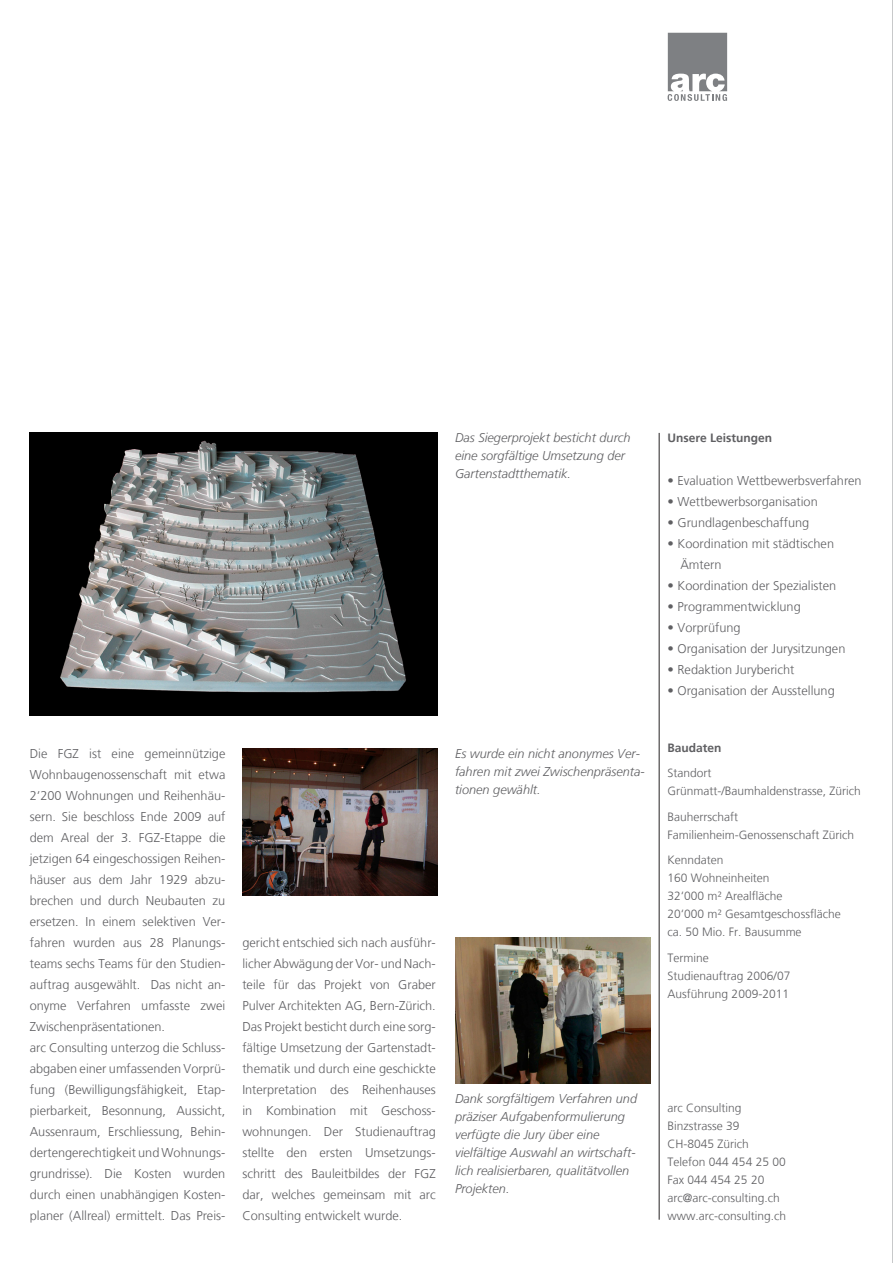
<style>
.page{position:relative;width:893px;height:1263px;background:#fff}
.page>*{position:absolute;margin:0;border:0;box-sizing:border-box;transform-origin:0 0}
.t1{font:300 12.75px/21px "Frutiger";color:#5f5f62}
.t2{font:italic 300 12.75px/18px "Frutiger";color:#5f5f62}
.t3{font:300 12px/18px "Frutiger";color:#5f5f62}
.t4{font:700 12px "Frutiger";color:#5f5f62}
</style>
<div class="page">
<svg style="left:668px;top:33px;width:59px;height:68px"></svg>
<img style="left:30px;top:433px;width:408px;height:283px">
<img style="left:242px;top:748px;width:196px;height:147px">
<img style="left:455px;top:937px;width:196px;height:147px">
<hr style="left:892px;top:0;width:1px;height:1263px;background:#939598">
<hr style="left:659px;top:433px;width:1px;height:787px;background:#262324">
<p class="t2" style="left:455px;top:429px;width:177px">Das Siegerprojekt besticht durch eine sorgfältige Umsetzung der<br>Gartenstadtthematik.</p>
<p class="t1" style="left:30px;top:743px;width:197px">Die FGZ ist eine gemeinnützige Wohnbaugenossenschaft mit etwa 2‘200 Wohnungen und Reihenhäu&shy;sern. Sie beschloss Ende 2009 auf dem Areal der 3. FGZ-Etappe die jetzigen 64 eingeschossigen Reihen&shy;häuser aus dem Jahr 1929 abzu&shy;brechen und durch Neubauten zu ersetzen. In einem selektiven Ver&shy;fahren wurden aus 28 Planungs&shy;teams sechs Teams für den Studien&shy;auftrag ausgewählt. Das nicht an&shy;onyme Verfahren umfasste zwei Zwischenpräsentationen.<br>arc Consulting unterzog die Schluss&shy;abgaben einer umfassenden Vorprü&shy;fung (Bewilligungsfähigkeit, Etap&shy;pierbarkeit, Besonnung, Aussicht, Aussenraum, Erschliessung, Behin&shy;dertengerechtigkeit und Wohnungs&shy;grundrisse). Die Kosten wurden durch einen unabhängigen Kosten&shy;planer (Allreal) ermittelt. Das Preis-</p>
<p class="t1" style="left:242px;top:932px;width:195px;text-align:justify">gericht entschied sich nach ausführ&shy;licher Abwägung der Vor- und Nach&shy;teile für das Projekt von Graber Pulver Architekten AG, Bern-Zürich.<br>Das Projekt besticht durch eine sorg&shy;fältige Umsetzung der Gartenstadt&shy;thematik und durch eine geschickte Interpretation des Reihenhauses in Kombination mit Geschoss&shy;wohnungen. Der Studienauftrag stellte den ersten Umsetzungs&shy;schritt des Bauleitbildes der FGZ dar, welches gemeinsam mit arc Consulting entwickelt wurde.</p>
<p class="t2" style="left:455px;top:745px;width:191px">Es wurde ein nicht anonymes Ver&shy;fahren mit zwei Zwischenpräsenta&shy;tionen gewählt.</p>
<p class="t2" style="left:455px;top:1090px;width:184px">Dank sorgfältigem Verfahren und präziser Aufgabenformulierung verfügte die Jury über eine vielfältige Auswahl an wirtschaft&shy;lich realisierbaren, qualitätvollen<br>Projekten.</p>
<p class="t4" style="left:668px;top:431px;width:106px">Unsere Leistungen</p>
<p class="t1" style="left:668px;top:470px;width:196px">• Evaluation Wettbewerbsverfahren</p>
<p class="t1" style="left:668px;top:491px;width:152px">• Wettbewerbsorganisation</p>
<p class="t1" style="left:668px;top:512px;width:143px">• Grundlagenbeschaffung</p>
<p class="t1" style="left:680px;top:533px;width:155px;text-indent:-13px">• Koordination mit städtischen<br>Ämtern</p>
<p class="t1" style="left:668px;top:575px;width:170px">• Koordination der Spezialisten</p>
<p class="t1" style="left:668px;top:596px;width:135px">• Programmentwicklung</p>
<p class="t1" style="left:668px;top:617px;width:74px">• Vorprüfung</p>
<p class="t1" style="left:668px;top:638px;width:179px">• Organisation der Jurysitzungen</p>
<p class="t1" style="left:668px;top:659px;width:128px">• Redaktion Jurybericht</p>
<p class="t1" style="left:668px;top:680px;width:169px">• Organisation der Ausstellung</p>
<p class="t4" style="left:668px;top:740px;width:56px">Baudaten</p>
<p class="t3" style="left:668px;top:764px;width:195px">Standort<br>Grünmatt-/Baumhaldenstrasse, Zürich</p>
<p class="t3" style="left:668px;top:808px;width:188px">Bauherrschaft<br>Familienheim-Genossenschaft Zürich</p>
<p class="t3" style="left:668px;top:851px;width:175px">Kenndaten<br>160 Wohneinheiten<br>32‘000 m² Arealfläche<br>20‘000 m² Gesamtgeschossfläche ca. 50 Mio. Fr. Bausumme</p>
<p class="t3" style="left:668px;top:949px;width:124px">Termine<br>Studienauftrag 2006/07<br>Ausführung 2009-2011</p>
<p class="t3" style="left:668px;top:1099px;width:120px">arc Consulting<br>Binzstrasse 39<br>CH-8045 Zürich<br>Telefon 044 454 25 00<br>Fax 044 454 25 20 arc@arc-consulting.ch www.arc-consulting.ch</p>
</div>
